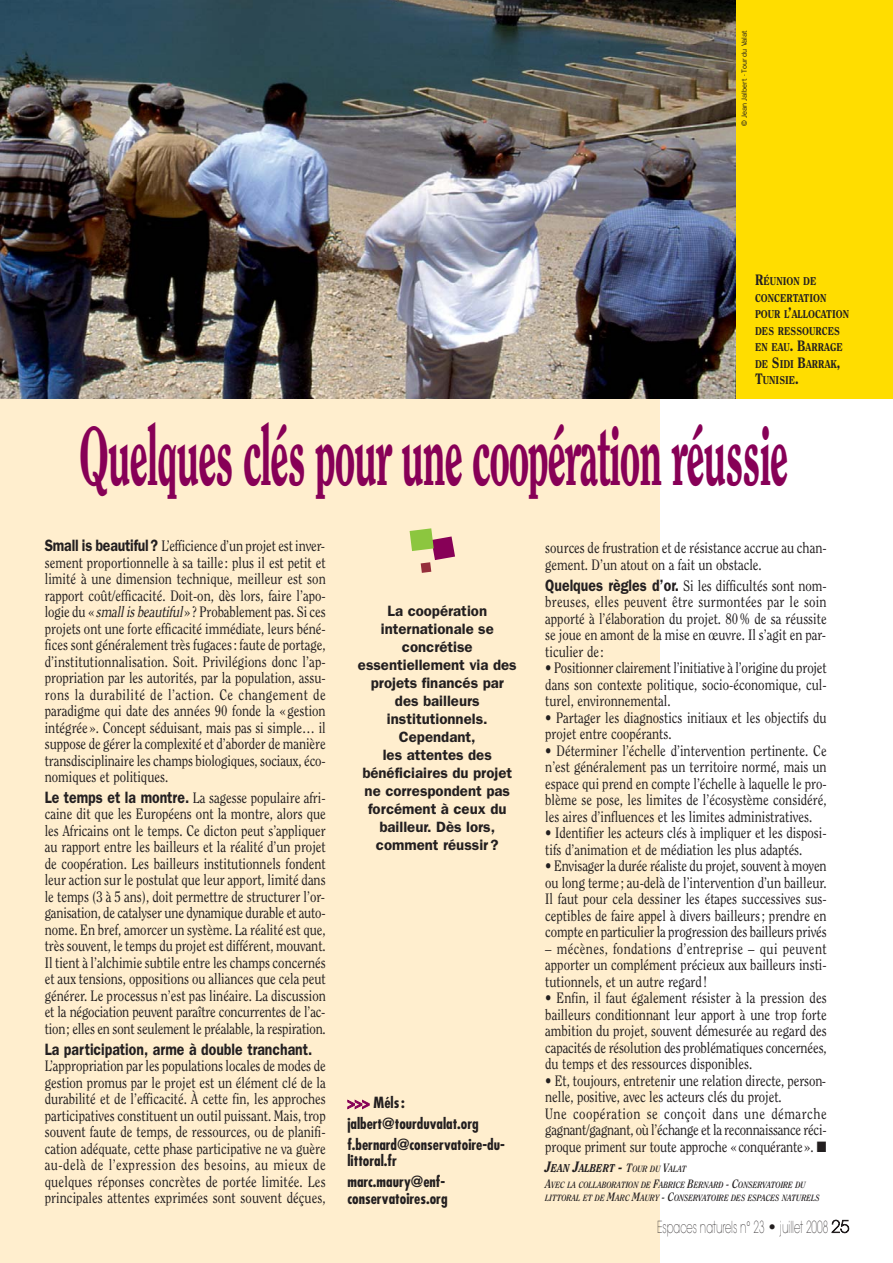
<style>
.page{position:relative;width:893px;height:1263px;background:#fff}
.page>*{position:absolute;margin:0;border:0;box-sizing:border-box;transform-origin:0 0}
.t1{font:800 82.5px "Clearface";letter-spacing:-.03em;color:#870057;scale:.5 1}
.t2{font:600 16.5px "Franklin Gothic";color:#231f20;scale:.85 1}
.t3{font:200 16.5px "Avant Garde";color:#231f20;scale:.61 1}
.t4{font:15px/16.5px "Clearface";color:#231f20;text-align:justify;scale:.85 1}
.t5{font:600 15px/18px "Franklin Gothic";color:#231f20;text-align:center}
.t6{font:700 condensed 15px/20.7px "Futura";color:#231f20}
.t7{font:800 11.25px/16.5px "Clearface";color:#231f20;scale:.85 1}
.t8{font:italic 800 11.25px "Clearface";color:#231f20;scale:.85 1}
.t9{font:italic 700 9px/13.5px "Clearface";color:#231f20;scale:.85 1}
.t10{font:7.5px "Franklin Gothic";color:#231f20}
.s1{font-size:15px}
.s2{font-family:"Franklin Gothic";font-weight:600;font-size:16.5px}
.s3{font-style:italic}
.s4{color:#870057}
.s5{font-weight:700;font-size:12px}
.s6{font-weight:700;font-size:9px}
.s7{font-size:12px}
</style>
<div class="page">
<div style="left:0;top:0;width:659px;height:1263px;background:#ffeece"></div>
<div style="left:0;top:0;width:892px;height:399px;background:#fd0"></div>
<img style="left:0;top:0;width:735px;height:399px">
<svg style="left:409px;top:528px;width:46px;height:45px"></svg>
<p class="t10" style="left:741px;top:126px;width:97px;rotate:-90deg">© Jean Jalbert - Tour du Valat</p>
<p class="t7" style="left:755px;top:274px;width:112px"><span class="s1">R</span>ÉUNION DE<br>CONCERTATION<br>POUR L<span class="s1">’</span>ALLOCATION<br>DES RESSOURCES<br>EN EAU<span class="s1">. B</span>ARRAGE<br>DE <span class="s1">S</span>IDI <span class="s1">B</span>ARRAK<span class="s1">,<br>T</span>UNISIE<span class="s1">.</span></p>
<h1 class="t1" style="left:79px;top:422px;width:1419px">Quelques clés pour une coopération réussie</h1>
<p class="t4" style="left:45px;top:539px;width:332px"><span class="s2">Small is beautiful?</span> L’efficience d’un projet est inver&shy;sement proportionnelle à sa taille : plus il est petit et limité à une dimension technique, meilleur est son rapport coût/efficacité. Doit-on, dès lors, faire l’apo&shy;logie du «<span class="s3">smallisbeautiful</span>»? Probablement pas. Si ces projets ont une forte efficacité immédiate, leurs béné&shy;fices sont généralement très fugaces : faute de portage, d’institutionnalisation. Soit. Privilégions donc l’ap&shy;propriation par les autorités, par la population, assu&shy;rons la durabilité de l’action. Ce changement de paradigme qui date des années 90 fonde la « gestion intégrée ». Concept séduisant, mais pas si simple… il suppose de gérer la complexité et d’aborder de manière transdisciplinaire les champs biologiques, sociaux, éco&shy;nomiques et politiques.</p>
<p class="t4" style="left:45px;top:791px;width:332px"><span class="s2">Le temps et la montre.</span> La sagesse populaire afri&shy;caine dit que les Européens ont la montre, alors que les Africains ont le temps. Ce dicton peut s’appliquer au rapport entre les bailleurs et la réalité d’un projet de coopération. Les bailleurs institutionnels fondent leur action sur le postulat que leur apport, limité dans le temps (3 à 5 ans), doit permettre de structurer l’or&shy;ganisation, de catalyser une dynamique durable et auto&shy;nome. En bref, amorcer un système. La réalité est que, très souvent, le temps du projet est différent, mouvant.<br>Il tient à l’alchimie subtile entre les champs concernés et aux tensions, oppositions ou alliances que cela peut générer. Le processus n’est pas linéaire. La discussion et la négociation peuvent paraître concurrentes de l’ac&shy;tion; elles en sont seulement le préalable, la respiration.</p>
<p class="t2" style="left:45px;top:1043px;width:316px">La participation, arme à double tranchant.</p>
<p class="t4" style="left:45px;top:1059px;width:332px">L’appropriation par les populations locales de modes de gestion promus par le projet est un élément clé de la durabilité et de l’efficacité. À cette fin, les approches participatives constituent un outil puissant. Mais, trop souvent faute de temps, de ressources, ou de planifi&shy;cation adéquate, cette phase participative ne va guère au-delà de l’expression des besoins, au mieux de quelques réponses concrètes de portée limitée. Les principales attentes exprimées sont souvent déçues,</p>
<p class="t5" style="left:358px;top:603px;width:160px">La coopération internationale se concrétise essentiellement via des projets financés par des bailleurs institutionnels.<br>Cependant,<br>les attentes des bénéficiaires du projet ne correspondent pas forcément à ceux du bailleur. Dès lors, comment réussir?</p>
<p class="t6" style="left:347px;top:1094px;width:159px"><span class="s4">&gt;&gt;&gt;</span> Méls : jalbert@tourduvalat.org f.bernard@conservatoire-du-</p>
<p class="t6" style="left:347px;top:1152px;width:99px">littoral.fr marc.maury@enf-</p>
<p class="t6" style="left:347px;top:1189px;width:102px">conservatoires.org</p>
<p class="t4" style="left:545px;top:541px;width:332px">sources de frustration et de résistance accrue au chan&shy;gement. D’un atout on a fait un obstacle.</p>
<p class="t4" style="left:545px;top:578px;width:332px"><span class="s2">Quelques règles d’or.</span> Si les difficultés sont nom&shy;breuses, elles peuvent être surmontées par le soin apporté à l’élaboration du projet. 80 % de sa réussite se joue en amont de la mise en œuvre. Il s’agit en par&shy;ticulier de :</p>
<p class="t4" style="left:545px;top:661px;width:332px">• Positionner clairement l’initiative à l’origine du projet dans son contexte politique, socio-économique, cul&shy;turel, environnemental.</p>
<p class="t4" style="left:545px;top:710px;width:332px">• Partager les diagnostics initiaux et les objectifs du projet entre coopérants.</p>
<p class="t4" style="left:545px;top:743px;width:332px">• Déterminer l’échelle d’intervention pertinente. Ce n’est généralement pas un territoire normé, mais un espace qui prend en compte l’échelle à laquelle le pro&shy;blème se pose, les limites de l’écosystème considéré, les aires d’influences et les limites administratives.</p>
<p class="t4" style="left:545px;top:826px;width:332px">• Identifier les acteurs clés à impliquer et les disposi&shy;tifs d’animation et de médiation les plus adaptés.</p>
<p class="t4" style="left:545px;top:859px;width:332px">• Envisager la durée réaliste du projet, souvent à moyen ou long terme ; au-delà de l’intervention d’un bailleur.<br>Il faut pour cela dessiner les étapes successives sus&shy;ceptibles de faire appel à divers bailleurs ; prendre en compte en particulier la progression des bailleurs privés</p>
<p class="t4" style="left:545px;top:941px;width:332px">– mécènes, fondations d’entreprise – qui peuvent apporter un complément précieux aux bailleurs insti&shy;tutionnels, et un autre regard !</p>
<p class="t4" style="left:545px;top:991px;width:332px">• Enfin, il faut également résister à la pression des bailleurs conditionnant leur apport à une trop forte ambition du projet, souvent démesurée au regard des capacités de résolution des problématiques concernées, du temps et des ressources disponibles.</p>
<p class="t4" style="left:545px;top:1073px;width:332px;text-align:left">• Et, toujours, entretenir une relation directe, person&shy;nelle, positive, avec les acteurs clés du projet.<br>Une coopération se conçoit dans une démarche gagnant/gagnant, où l’échange et la reconnaissance réci&shy;proque priment sur toute approche «conquérante». ■</p>
<p class="t8" style="left:545px;top:1164px;width:167px"><span class="s1">J</span>EAN <span class="s1">J</span>ALBERT <span class="s1">-</span> <span class="s5">T</span><span class="s6">OUR DU</span> <span class="s5">V</span><span class="s6">ALAT</span></p>
<p class="t9" style="left:545px;top:1179px;width:324px"><span class="s7">A</span>VEC LA COLLABORATION DE <span class="s7">F</span>ABRICE <span class="s7">B</span>ERNARD <span class="s7">- C</span>ONSERVATOIRE DU<br>LITTORAL ET DE <span class="s7">M</span>ARC <span class="s7">M</span>AURY <span class="s7">- C</span>ONSERVATOIRE DES ESPACES NATURELS</p>
<p class="t3" style="left:657px;top:1220px;width:317px">Espaces naturels n° 23 • juillet 2008 25</p>
</div>
